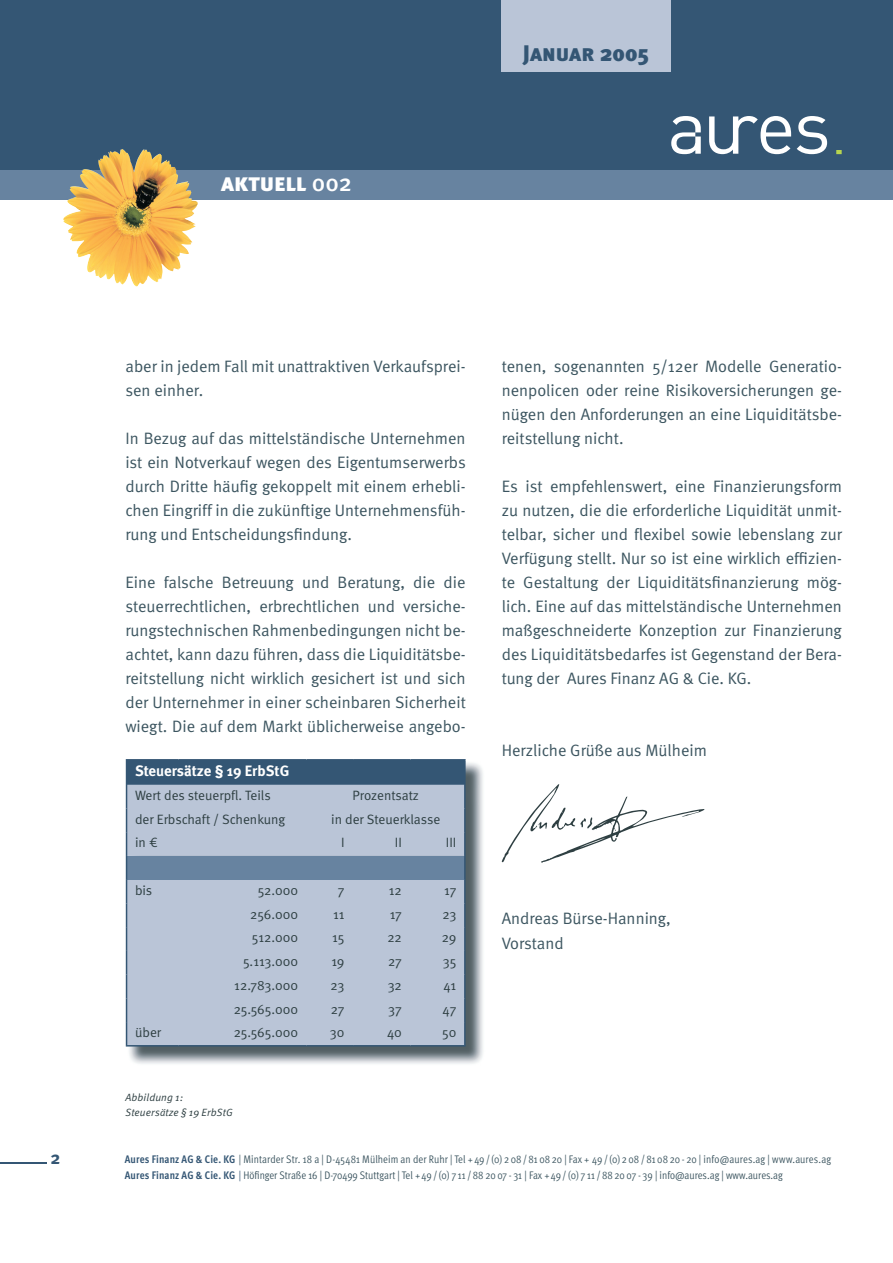
<style>
.page{position:relative;width:893px;height:1263px;background:#fff}
.page>*{position:absolute;margin:0;border:0;box-sizing:border-box;transform-origin:0 0}
.t1{font:24px "Meta Black Caps";color:#fff}
.t2{font:22.5px "Meta Black Caps";color:#345674}
.t3{font:700 18px "Meta";color:#345674}
.t4{font:16.5px/24px "Meta Normal";color:#3c5560;text-align:justify}
.t5{font:700 15px "Meta";color:#fff}
.t6{font:13.5px "Meta Normal";color:#2e3f42}
.t7{font:10.95px/16.5px "Meta Cond Normal";color:#3c5560}
.t8{font:italic 10.5px/15px "Meta Normal";letter-spacing:.01em;color:#2e3f42}
.s1{font-family:"Meta Medium Caps"}
.s2{font-family:"Meta Cond";font-weight:700;color:#345674}
.s3{color:#345674}
</style>
<div class="page">
<svg style="left:502px;top:784px;width:203px;height:79px"></svg>
<img style="left:126px;top:763px;width:357px;height:301px">
<div style="left:127px;top:760px;width:338px;height:25px;background:#345674"></div>
<div style="left:127px;top:785px;width:337px;height:260px;background:#bac5d7"></div>
<div style="left:127px;top:856px;width:338px;height:24px;background:#6783a0"></div>
<hr style="left:126px;top:759px;width:53px;height:1px;background:#345674">
<hr style="left:179px;top:759px;width:128px;height:1px;background:#345674">
<hr style="left:307px;top:759px;width:46px;height:1px;background:#345674">
<hr style="left:353px;top:759px;width:57px;height:1px;background:#345674">
<hr style="left:410px;top:759px;width:56px;height:1px;background:#345674">
<hr style="left:464px;top:760px;width:2px;height:25px;background:#345674">
<hr style="left:464px;top:785px;width:2px;height:23px;background:#345674">
<hr style="left:464px;top:808px;width:2px;height:24px;background:#345674">
<hr style="left:464px;top:832px;width:2px;height:24px;background:#345674">
<hr style="left:464px;top:856px;width:2px;height:24px;background:#345674">
<hr style="left:464px;top:880px;width:2px;height:23px;background:#345674">
<hr style="left:464px;top:903px;width:2px;height:24px;background:#345674">
<hr style="left:464px;top:927px;width:2px;height:24px;background:#345674">
<hr style="left:464px;top:951px;width:2px;height:23px;background:#345674">
<hr style="left:464px;top:974px;width:2px;height:24px;background:#345674">
<hr style="left:464px;top:998px;width:2px;height:24px;background:#345674">
<svg style="left:126px;top:760px;width:1px;height:285px"></svg>
<hr style="left:464px;top:1022px;width:2px;height:23px;background:#345674">
<hr style="left:126px;top:1045px;width:53px;height:1px;background:#345674">
<hr style="left:179px;top:1045px;width:128px;height:1px;background:#345674">
<hr style="left:307px;top:1045px;width:46px;height:1px;background:#345674">
<hr style="left:353px;top:1045px;width:57px;height:1px;background:#345674">
<hr style="left:410px;top:1045px;width:56px;height:1px;background:#345674">
<div style="left:0;top:0;width:893px;height:170px;background:#345674"></div>
<div style="left:0;top:170px;width:893px;height:30px;background:#6783a0"></div>
<div style="left:501px;top:0;width:170px;height:72px;background:#bac5d7"></div>
<svg style="left:836px;top:150px;width:6px;height:4px"></svg>
<svg style="left:709px;top:116px;width:82px;height:38px"></svg>
<svg style="left:797px;top:116px;width:30px;height:38px"></svg>
<svg style="left:671px;top:116px;width:30px;height:38px"></svg>
<img style="left:127px;top:149px;width:17px;height:23px">
<hr style="left:0;top:1162px;width:47px;height:2px;background:#345674">
<h1 class="t1" style="left:221px;top:169px;width:132px">aktuell <span class="s1">002</span></h1>
<h2 class="t2" style="left:523px;top:39px;width:128px">Januar 2005</h2>
<p class="t4" style="left:125px;top:354px;width:342px">aber in jedem Fall mit unattraktiven Verkaufsprei&shy;sen einher.</p>
<p class="t4" style="left:125px;top:426px;width:342px">In Bezug auf das mittelständische Unternehmen ist ein Notverkauf wegen des Eigentumserwerbs durch Dritte häufig gekoppelt mit einem erhebli&shy;chen Eingriff in die zukünftige Unternehmensfüh&shy;rung und Entscheidungsfindung.</p>
<p class="t4" style="left:125px;top:570px;width:342px">Eine falsche Betreuung und Beratung, die die steuerrechtlichen, erbrechtlichen und versiche&shy;rungstechnischen Rahmenbedingungen nicht be&shy;achtet, kann dazu führen, dass die Liquiditätsbe&shy;reitstellung nicht wirklich gesichert ist und sich der Unternehmer in einer scheinbaren Sicherheit wiegt. Die auf dem Markt üblicherweise angebo-</p>
<p class="t5" style="left:135px;top:762px;width:156px">Steuersätze § 19 ErbStG</p>
<p class="t6" style="left:135px;top:787px;width:137px">Wert des steuerpfl. Teils</p>
<p class="t6" style="left:353px;top:787px;width:68px">Prozentsatz</p>
<p class="t6" style="left:135px;top:811px;width:152px">der Erbschaft / Schenkung</p>
<p class="t6" style="left:331px;top:811px;width:111px">in der Steuerklasse</p>
<p class="t6" style="left:135px;top:835px;width:24px">in €</p>
<p class="t6" style="left:341px;top:835px;width:5px">I</p>
<p class="t6" style="left:395px;top:835px;width:9px">II</p>
<p class="t6" style="left:446px;top:835px;width:12px">III</p>
<p class="t6" style="left:135px;top:882px;width:19px">bis</p>
<p class="t6" style="left:258px;top:882px;width:42px">52.000</p>
<p class="t6" style="left:338px;top:882px;width:8px">7</p>
<p class="t6" style="left:389px;top:882px;width:15px">12</p>
<p class="t6" style="left:444px;top:882px;width:14px">17</p>
<p class="t6" style="left:250px;top:906px;width:49px">256.000</p>
<p class="t6" style="left:333px;top:906px;width:13px">11</p>
<p class="t6" style="left:390px;top:906px;width:14px">17</p>
<p class="t6" style="left:442px;top:906px;width:16px">23</p>
<p class="t6" style="left:252px;top:930px;width:48px">512.000</p>
<p class="t6" style="left:332px;top:930px;width:14px">15</p>
<p class="t6" style="left:387px;top:930px;width:16px">22</p>
<p class="t6" style="left:442px;top:930px;width:16px">29</p>
<p class="t6" style="left:243px;top:953px;width:57px">5.113.000</p>
<p class="t6" style="left:331px;top:953px;width:15px">19</p>
<p class="t6" style="left:388px;top:953px;width:15px">27</p>
<p class="t6" style="left:443px;top:953px;width:15px">35</p>
<p class="t6" style="left:234px;top:977px;width:65px">12.783.000</p>
<p class="t6" style="left:331px;top:977px;width:16px">23</p>
<p class="t6" style="left:388px;top:977px;width:16px">32</p>
<p class="t6" style="left:444px;top:977px;width:14px">41</p>
<p class="t6" style="left:234px;top:1001px;width:66px">25.565.000</p>
<p class="t6" style="left:331px;top:1001px;width:15px">27</p>
<p class="t6" style="left:388px;top:1001px;width:15px">37</p>
<p class="t6" style="left:442px;top:1001px;width:15px">47</p>
<p class="t6" style="left:135px;top:1025px;width:28px">über</p>
<p class="t6" style="left:234px;top:1025px;width:66px">25.565.000</p>
<p class="t6" style="left:330px;top:1025px;width:16px">30</p>
<p class="t6" style="left:387px;top:1025px;width:16px">40</p>
<p class="t6" style="left:442px;top:1025px;width:16px">50</p>
<p class="t8" style="left:125px;top:1089px;width:109px">Abbildung 1:<br>Steuersätze § 19 ErbStG</p>
<p class="t4" style="left:502px;top:354px;width:342px">tenen, sogenannten 5/12er Modelle Generatio&shy;nenpolicen oder reine Risikoversicherungen ge&shy;nügen den Anforderungen an eine Liquiditätsbe&shy;reitstellung nicht.</p>
<p class="t4" style="left:502px;top:474px;width:342px">Es ist empfehlenswert, eine Finanzierungsform zu nutzen, die die erforderliche Liquidität unmit&shy;telbar, sicher und flexibel sowie lebenslang zur Verfügung stellt. Nur so ist eine wirklich effizien&shy;te Gestaltung der Liquiditätsfinanzierung mög&shy;lich. Eine auf das mittelständische Unternehmen maßgeschneiderte Konzeption zur Finanzierung des Liquiditätsbedarfes ist Gegenstand der Bera&shy;tung der Aures Finanz AG &amp; Cie. KG.</p>
<p class="t4" style="left:502px;top:738px;width:207px">Herzliche Grüße aus Mülheim</p>
<p class="t4" style="left:502px;top:906px;width:171px">Andreas Bürse-Hanning,<br>Vorstand</p>
<p class="t3" style="left:50px;top:1147px;width:12px">2</p>
<p class="t7" style="left:125px;top:1151px;width:708px"><span class="s2">Aures Finanz AG &amp; Cie. KG</span> | Mintarder Str. 18 a | D-45481 Mülheim an der Ruhr | Tel + 49 /(0) 2 08 / 81 08 20 | Fax + 49 /(0) 2 08 / 81 08 20 - 20 | info@aures.ag | www.aures.ag<br><span class="s2">Aures Finanz AG &amp; Cie. KG</span> <span class="s3">|</span> Höfinger Straße 16 | D-70499 Stuttgart | Tel + 49 /(0) 7 11/ 88 20 07 - 31 | Fax + 49 /(0) 7 11/ 88 20 07 - 39 | info@aures.ag | www.aures.ag</p>
</div>
